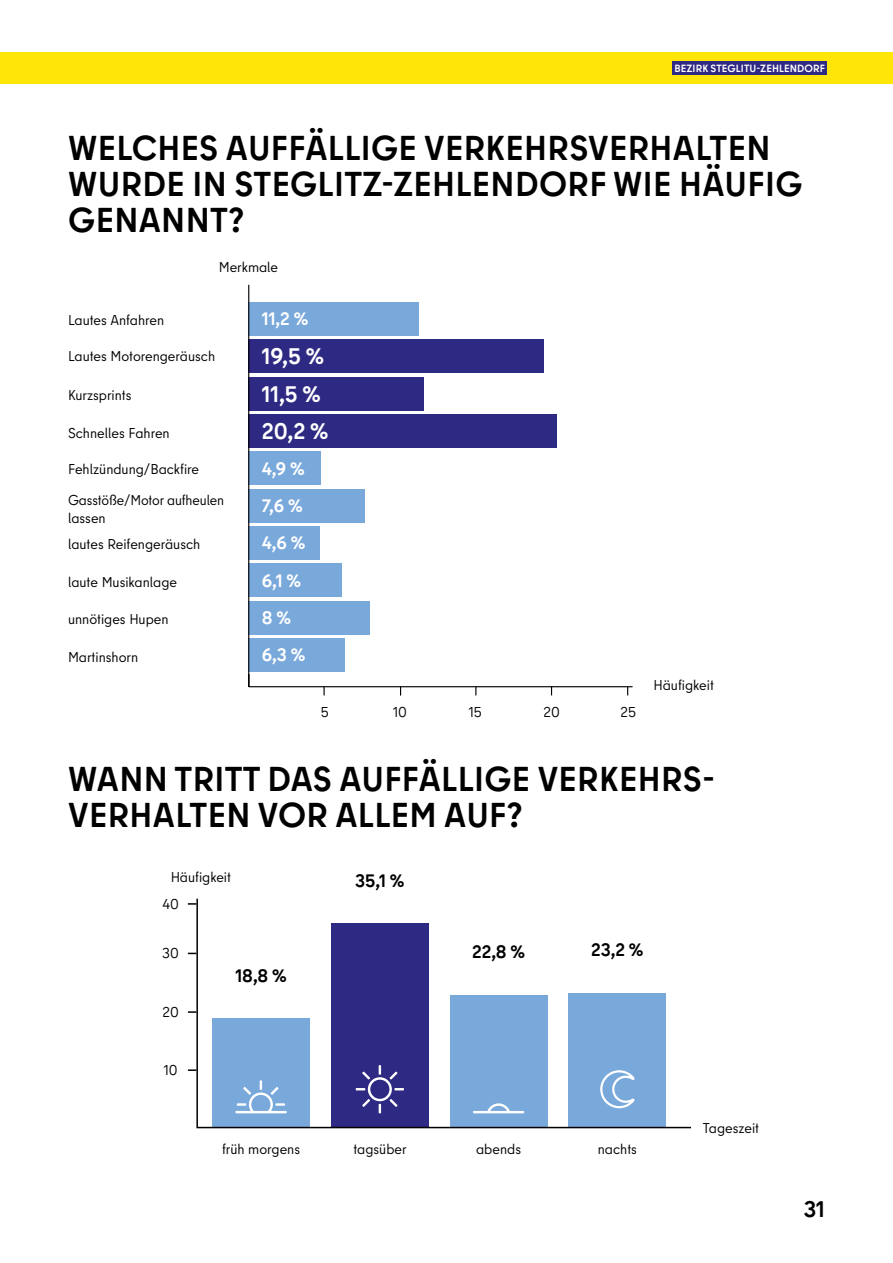
<style>
.page{position:relative;width:893px;height:1263px;background:#fff}
.page>*{position:absolute;margin:0;border:0;box-sizing:border-box;transform-origin:0 0}
.t1{font:700 34.5px/36px "Berlin Type";letter-spacing:.01em;color:#000}
.t2{font:700 22.5px/37.3px "Berlin Type";color:#fff}
.t3{font:700 22.5px "Berlin Type";color:#000}
.t4{font:700 18px/37.3px "Berlin Type";color:#fff}
.t5{font:700 18px "Berlin Type";color:#000}
.t6{font:14.25px/30.2px "Berlin Type";color:#000}
.t7{font:700 10.5px "Berlin Type";letter-spacing:.01em;color:#fff}
</style>
<div class="page">
<div style="left:1px;top:52px;width:892px;height:32px;background:#ffe608"></div>
<div style="left:248px;top:638px;width:97px;height:34px;background:#79a8db"></div>
<div style="left:248px;top:601px;width:122px;height:33px;background:#79a8db"></div>
<div style="left:248px;top:564px;width:94px;height:33px;background:#79a8db"></div>
<div style="left:248px;top:526px;width:72px;height:34px;background:#79a8db"></div>
<div style="left:248px;top:489px;width:116px;height:34px;background:#79a8db"></div>
<div style="left:248px;top:452px;width:73px;height:33px;background:#79a8db"></div>
<div style="left:248px;top:414px;width:308px;height:34px;background:#2e2982"></div>
<div style="left:248px;top:377px;width:175px;height:34px;background:#2e2982"></div>
<div style="left:248px;top:340px;width:295px;height:33px;background:#2e2982"></div>
<div style="left:248px;top:302px;width:171px;height:34px;background:#79a8db"></div>
<hr style="left:249px;top:686px;width:384px;height:1px;background:#000">
<hr style="left:248px;top:285px;width:1px;height:402px;background:#000">
<svg style="left:323px;top:686px;width:2px;height:9px"></svg>
<div style="left:672px;top:61px;width:155px;height:14px;background:#2e2982"></div>
<svg style="left:196px;top:898px;width:495px;height:231px"></svg>
<svg style="left:188px;top:1011px;width:8px;height:2px"></svg>
<svg style="left:188px;top:903px;width:8px;height:2px"></svg>
<svg style="left:188px;top:1069px;width:8px;height:2px"></svg>
<svg style="left:237px;top:1080px;width:48px;height:31px"></svg>
<hr style="left:235px;top:1111px;width:52px;height:2px;background:#fff">
<svg style="left:356px;top:1065px;width:48px;height:48px;background:#4d4894"></svg>
<p class="t7" style="left:674px;top:61px;width:152px">BEZIRK STEGLITU-ZEHLENDORF</p>
<h1 class="t1" style="left:68px;top:130px;width:736px">WELCHES AUFFÄLLIGE VERKEHRSVERHALTEN<br>WURDE IN STEGLITZ-ZEHLENDORF WIE HÄUFIG<br>GENANNT?</h1>
<p class="t6" style="left:219px;top:252px;width:61px">Merkmale</p>
<p class="t6" style="left:68px;top:305px;width:98px">Lautes Anfahren</p>
<p class="t6" style="left:68px;top:341px;width:149px">Lautes Motorengeräusch</p>
<p class="t6" style="left:68px;top:380px;width:65px">Kurzsprints</p>
<p class="t6" style="left:68px;top:418px;width:103px">Schnelles Fahren</p>
<p class="t6" style="left:68px;top:454px;width:158px">Fehlzündung/Backfire<br>Gasstöße/Motor aufheulen</p>
<p class="t6" style="left:68px;top:504px;width:134px;line-height:26.5px">lassen<br>lautes Reifengeräusch</p>
<p class="t6" style="left:68px;top:567px;width:111px">laute Musikanlage</p>
<p class="t6" style="left:68px;top:604px;width:102px">unnötiges Hupen</p>
<p class="t6" style="left:68px;top:642px;width:72px">Martinshorn</p>
<p class="t4" style="left:262px;top:301px;width:48px">11,2 %</p>
<h2 class="t2" style="left:262px;top:338px;width:68px">19,5 %<br>11,5 %<br>20,2 %</h2>
<p class="t4" style="left:262px;top:450px;width:45px">4,9 %<br>7,6 %<br>4,6 %<br>6,1 %<br>8 %<br>6,3 %</p>
<p class="t6" style="left:321px;top:697px;width:10px">5</p>
<p class="t6" style="left:393px;top:697px;width:15px">10</p>
<p class="t6" style="left:469px;top:697px;width:15px">15</p>
<p class="t6" style="left:544px;top:697px;width:18px">20</p>
<p class="t6" style="left:620px;top:697px;width:17px">25</p>
<p class="t6" style="left:653px;top:670px;width:62px">Häufigkeit</p>
<h1 class="t1" style="left:68px;top:761px;width:644px">WANN TRITT DAS AUFFÄLLIGE VERKEHRS-<br>VERHALTEN VOR ALLEM AUF?</h1>
<p class="t6" style="left:171px;top:862px;width:62px">Häufigkeit</p>
<p class="t5" style="left:355px;top:869px;width:51px">35,1 %</p>
<p class="t6" style="left:162px;top:889px;width:18px">40</p>
<p class="t6" style="left:162px;top:938px;width:18px">30</p>
<p class="t6" style="left:162px;top:997px;width:18px">20</p>
<p class="t6" style="left:164px;top:1055px;width:15px">10</p>
<p class="t5" style="left:235px;top:964px;width:53px">18,8 %</p>
<p class="t6" style="left:222px;top:1134px;width:80px">früh morgens</p>
<p class="t6" style="left:353px;top:1134px;width:55px">tagsüber</p>
<p class="t5" style="left:472px;top:940px;width:55px">22,8 %</p>
<p class="t6" style="left:476px;top:1134px;width:46px">abends</p>
<p class="t5" style="left:591px;top:938px;width:54px">23,2 %</p>
<p class="t6" style="left:598px;top:1134px;width:41px">nachts</p>
<p class="t6" style="left:703px;top:1113px;width:58px">Tageszeit</p>
<h2 class="t3" style="left:804px;top:1194px;width:23px">31</h2>
</div>
